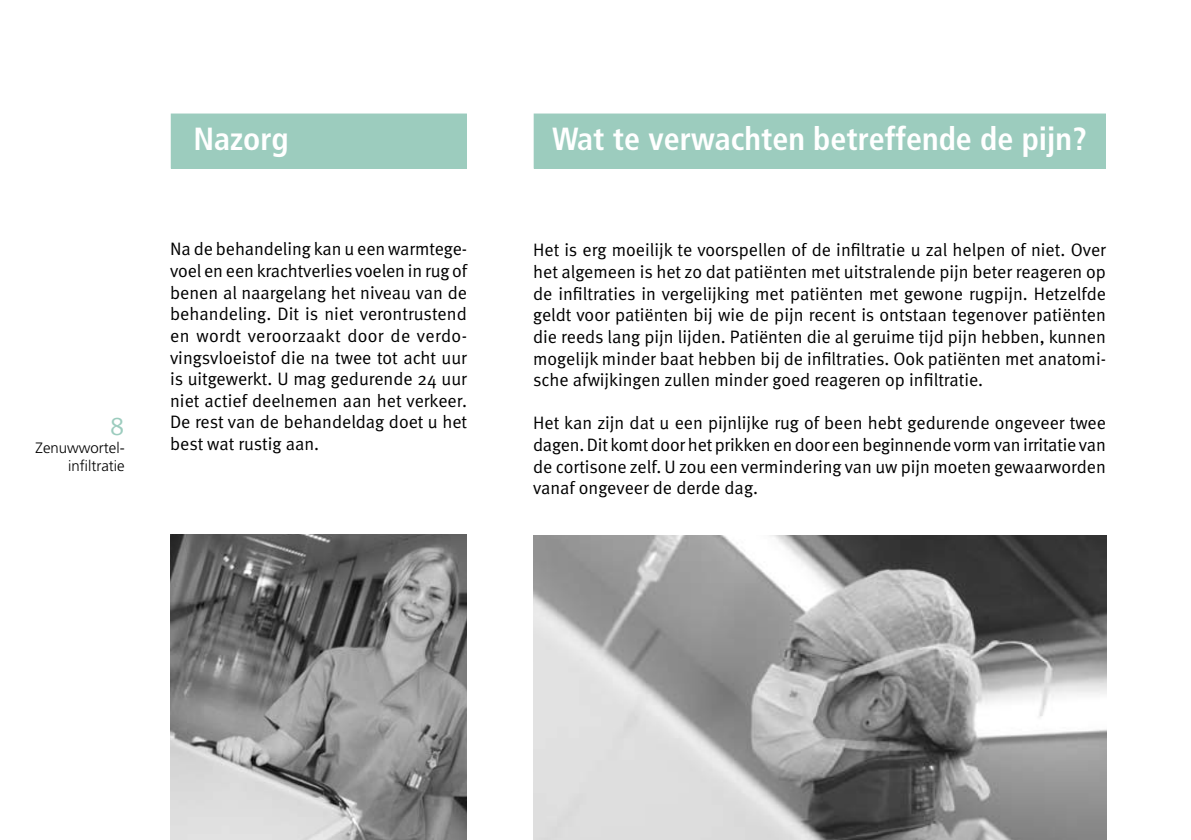
<style>
.page{position:relative;width:1191px;height:840px;background:#fff}
.page>*{position:absolute;margin:0;border:0;box-sizing:border-box;transform-origin:0 0}
.t1{font:700 condensed 32px "Frutiger";color:#fff}
.t2{font:18px/21.6px "Meta Normal";color:#000;text-align:justify}
.t3{font:300 15px/18px "Frutiger";color:#000;text-align:right}
</style>
<div class="page">
<img style="left:533px;top:535px;width:573px;height:304px">
<div style="left:534px;top:114px;width:571px;height:54px;background:#9cccbe"></div>
<div style="left:533px;top:113px;width:573px;height:55px;border:1px solid #9cccbe"></div>
<div style="left:171px;top:114px;width:295px;height:54px;background:#9cccbe"></div>
<div style="left:171px;top:113px;width:296px;height:55px;border:1px solid #9cccbe"></div>
<img style="left:170px;top:534px;width:296px;height:305px">
<p class="t3" style="left:36px;top:439px;width:91px">Zenuwwortel&shy;infiltratie</p>
<h1 class="t1" style="left:193px;top:120px;width:97px">Nazorg</h1>
<p class="t2" style="left:170px;top:238px;width:298px">Na de behandeling kan u een warmtege&shy;voel en een krachtverlies voelen in rug of benen al naargelang het niveau van de behandeling. Dit is niet verontrustend en wordt veroorzaakt door de verdo&shy;vingsvloeistof die na twee tot acht uur is uitgewerkt. U mag gedurende 24 uur niet actief deelnemen aan het verkeer.<br>De rest van de behandeldag doet u het best wat rustig aan.</p>
<h1 class="t1" style="left:552px;top:120px;width:536px">Wat te verwachten betreffende de pijn?</h1>
<p class="t2" style="left:533px;top:239px;width:574px">Het is erg moeilijk te voorspellen of de infiltratie u zal helpen of niet. Over het algemeen is het zo dat patiënten met uitstralende pijn beter reageren op de infiltraties in vergelijking met patiënten met gewone rugpijn. Hetzelfde geldt voor patiënten bij wie de pijn recent is ontstaan tegenover patiënten die reeds lang pijn lijden. Patiënten die al geruime tijd pijn hebben, kunnen mogelijk minder baat hebben bij de infiltraties. Ook patiënten met anatomi&shy;sche afwijkingen zullen minder goed reageren op infiltratie.</p>
<p class="t2" style="left:533px;top:412px;width:574px">Het kan zijn dat u een pijnlijke rug of been hebt gedurende ongeveer twee dagen. Dit komt door het prikken en door een beginnende vorm van irritatie van de cortisone zelf. U zou een vermindering van uw pijn moeten gewaarworden vanaf ongeveer de derde dag.</p>
</div>
